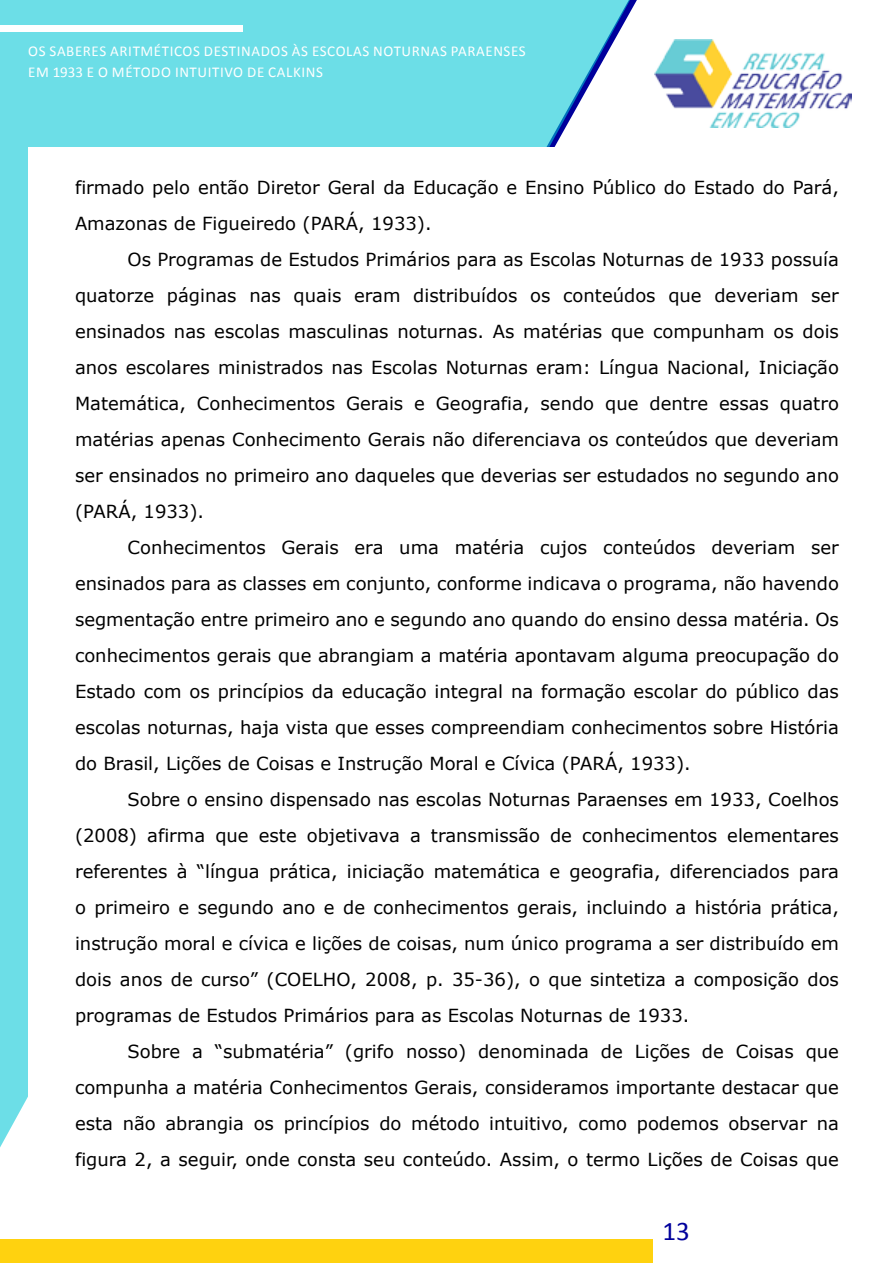
<style>
.page{position:relative;width:893px;height:1263px;background:#fff}
.page>*{position:absolute;margin:0;border:0;box-sizing:border-box;transform-origin:0 0}
.t1{font:27px "Calibri";color:#00009c}
.PARÁGRAFO_MATEMÁTICA{font:18px/36px "Verdana";color:#000;text-align:justify}
.t2{font:15px/21px "Calibri";letter-spacing:.04em;color:#fff}
</style>
<div class="page">
<img style="left:654px;top:39px;width:197px;height:88px">
<div style="left:0;top:0;width:630px;height:1147px;background:#6cdee7"></div>
<div style="left:0;top:25px;width:242px;height:6px;background:#fff"></div>
<div style="left:0;top:1239px;width:653px;height:24px;background:#ffd20f"></div>
<div style="left:28px;top:148px;width:835px;height:1074px;background:#fff"></div>
<p class="t2" style="left:28px;top:41px;width:499px">OS SABERES ARITMÉTICOS DESTINADOS ÀS ESCOLAS NOTURNAS PARAENSES<br>EM 1933 E O MÉTODO INTUITIVO DE CALKINS</p>
<p class="PARÁGRAFO_MATEMÁTICA" style="left:75px;top:169px;width:765px">firmado pelo então Diretor Geral da Educação e Ensino Público do Estado do Pará,<br>Amazonas de Figueiredo (PARÁ, 1933).</p>
<p class="PARÁGRAFO_MATEMÁTICA" style="left:75px;top:241px;width:765px;text-indent:52px">Os Programas de Estudos Primários para as Escolas Noturnas de 1933 possuía quatorze páginas nas quais eram distribuídos os conteúdos que deveriam ser ensinados nas escolas masculinas noturnas. As matérias que compunham os dois anos escolares ministrados nas Escolas Noturnas eram: Língua Nacional, Iniciação Matemática, Conhecimentos Gerais e Geografia, sendo que dentre essas quatro matérias apenas Conhecimento Gerais não diferenciava os conteúdos que deveriam ser ensinados no primeiro ano daqueles que deverias ser estudados no segundo ano (PARÁ, 1933).</p>
<p class="PARÁGRAFO_MATEMÁTICA" style="left:75px;top:529px;width:765px;text-indent:52px">Conhecimentos Gerais era uma matéria cujos conteúdos deveriam ser ensinados para as classes em conjunto, conforme indicava o programa, não havendo segmentação entre primeiro ano e segundo ano quando do ensino dessa matéria. Os conhecimentos gerais que abrangiam a matéria apontavam alguma preocupação do Estado com os princípios da educação integral na formação escolar do público das escolas noturnas, haja vista que esses compreendiam conhecimentos sobre História do Brasil, Lições de Coisas e Instrução Moral e Cívica (PARÁ, 1933).</p>
<p class="PARÁGRAFO_MATEMÁTICA" style="left:75px;top:781px;width:765px;text-indent:52px">Sobre o ensino dispensado nas escolas Noturnas Paraenses em 1933, Coelhos (2008) afirma que este objetivava a transmissão de conhecimentos elementares referentes à “língua prática, iniciação matemática e geografia, diferenciados para o primeiro e segundo ano e de conhecimentos gerais, incluindo a história prática, instrução moral e cívica e lições de coisas, num único programa a ser distribuído em dois anos de curso” (COELHO, 2008, p. 35-36), o que sintetiza a composição dos programas de Estudos Primários para as Escolas Noturnas de 1933.</p>
<p class="PARÁGRAFO_MATEMÁTICA" style="left:75px;top:1033px;width:765px;text-indent:52px">Sobre a “submatéria” (grifo nosso) denominada de Lições de Coisas que compunha a matéria Conhecimentos Gerais, consideramos importante destacar que esta não abrangia os princípios do método intuitivo, como podemos observar na figura 2, a seguir, onde consta seu conteúdo. Assim, o termo Lições de Coisas que</p>
<h1 class="t1" style="left:662px;top:1213px;width:29px">13</h1>
</div>
